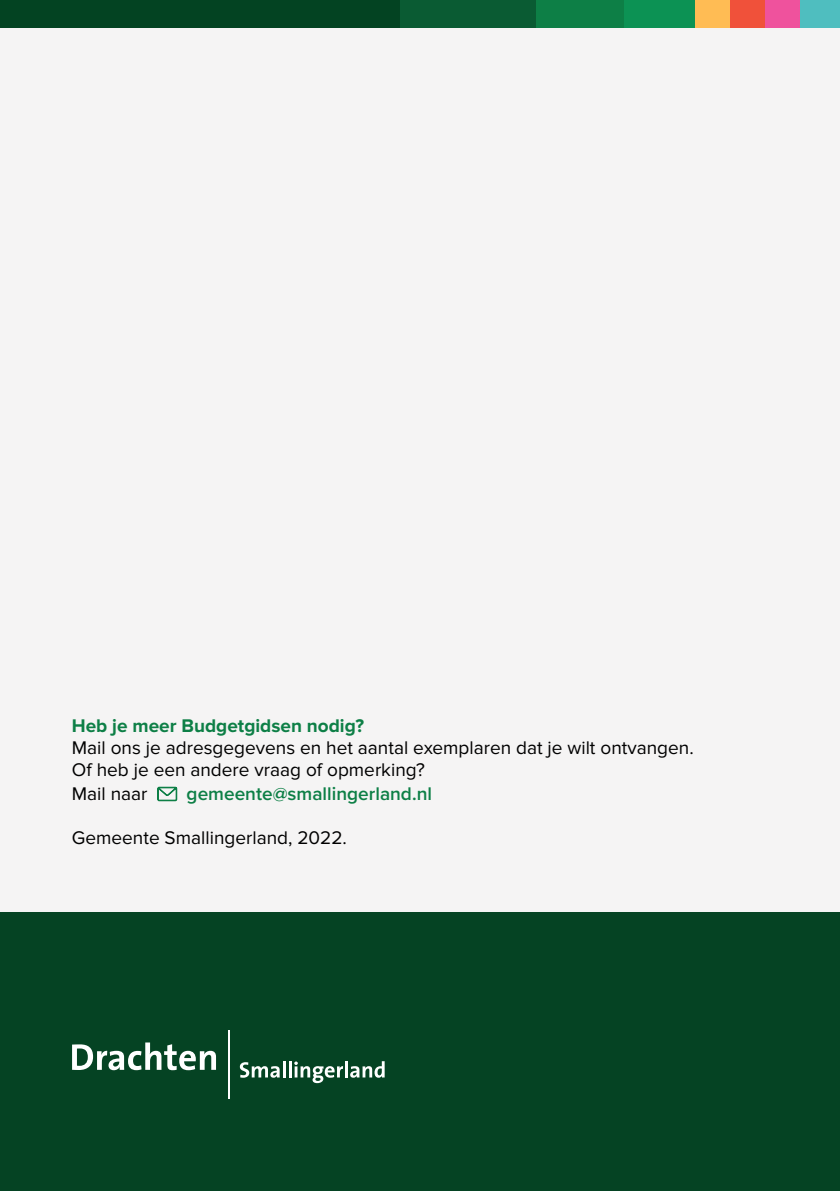
<style>
.page{position:relative;width:840px;height:1191px;background:#fff}
.page>*{position:absolute;margin:0;border:0;box-sizing:border-box;transform-origin:0 0}
.t1{font:19px/22px "Proxima Nova";color:#000}
.t2{font:700 19px "Proxima Nova";color:#0d7f46}
.t3{font:600 19px "Proxima Nova";color:#0d7f46}
</style>
<div class="page">
<div style="left:0;top:0;width:839px;height:1191px;background:#f5f4f4"></div>
<div style="left:0;top:912px;width:839px;height:279px;background:#054323"></div>
<div style="left:799px;top:0;width:40px;height:27px;background:#4fbebf"></div>
<div style="left:764px;top:0;width:35px;height:27px;background:#ef529d"></div>
<div style="left:729px;top:0;width:35px;height:27px;background:#f0513a"></div>
<div style="left:694px;top:0;width:35px;height:27px;background:#ffbc54"></div>
<div style="left:624px;top:0;width:70px;height:27px;background:#0c9254"></div>
<div style="left:535px;top:0;width:89px;height:27px;background:#0d7f46"></div>
<div style="left:399px;top:0;width:136px;height:27px;background:#0a5b33"></div>
<div style="left:0;top:0;width:399px;height:27px;background:#034322"></div>
<svg style="left:72px;top:1042px;width:144px;height:28px"></svg>
<svg style="left:240px;top:1062px;width:39px;height:15px"></svg>
<hr style="left:282px;top:1061px;width:3px;height:16px;background:#fff">
<hr style="left:288px;top:1061px;width:3px;height:16px;background:#fff">
<svg style="left:294px;top:1061px;width:90px;height:22px"></svg>
<hr style="left:228px;top:1030px;width:2px;height:68px;background:#fff">
<svg style="left:157px;top:786px;width:20px;height:15px"></svg>
<p class="t2" style="left:72px;top:714px;width:293px">Heb je meer Budgetgidsen nodig?</p>
<p class="t1" style="left:72px;top:737px;width:620px">Mail ons je adresgegevens en het aantal exemplaren dat je wilt ontvangen.<br>Of heb je een andere vraag of opmerking?</p>
<p class="t1" style="left:72px;top:783px;width:77px">Mail naar</p>
<p class="t3" style="left:186px;top:779px;width:247px">gemeente@smallingerland.nl</p>
<p class="t1" style="left:72px;top:827px;width:274px">Gemeente Smallingerland, 2022.</p>
</div>
